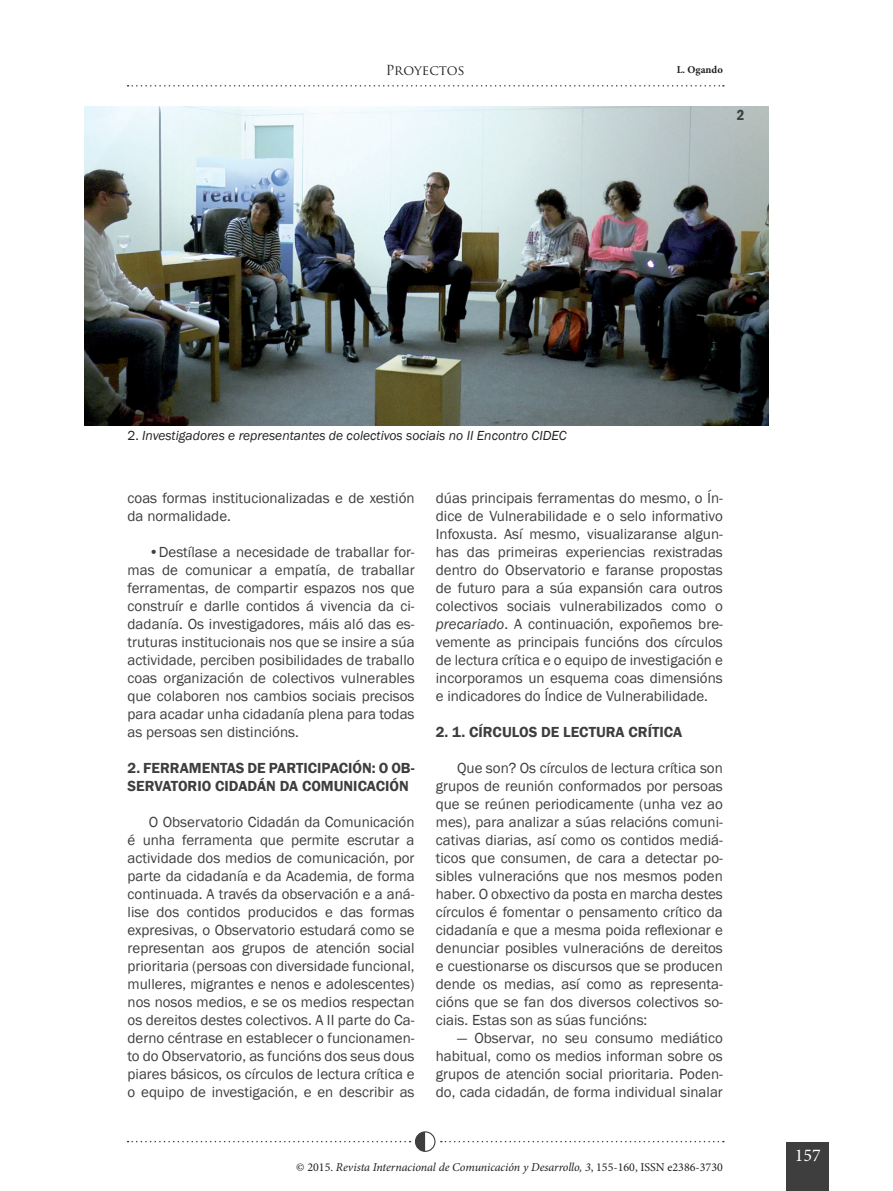
<style>
.page{position:relative;width:893px;height:1191px;background:#fff}
.page>*{position:absolute;margin:0;border:0;box-sizing:border-box;transform-origin:0 0}
.t1{font:18px "Minion Pro";color:#fff}
.t2{font:15px/18px "Franklin Gothic";color:#3e3e3f;text-align:justify}
.t3{font:600 15px/18px "Franklin Gothic";color:#3e3e3f}
.t4{font:600 condensed 15px "Franklin Gothic";color:#3e3e3f}
.t5{font:italic 13.5px "Franklin Gothic";color:#231f20}
.t6{font:13.5px "Trajan Pro";color:#231f20}
.t7{font:italic 12px "Minion Pro";letter-spacing:-.005em;color:#231f20}
.t8{font:700 10.5px "Minion Pro";color:#231f20}
.s1{font-style:normal}
.s2{font-style:italic}
</style>
<div class="page">
<div style="left:787px;top:1142px;width:42px;height:49px;background:#3e3e3f"></div>
<div style="left:415px;top:1131px;width:20px;height:20px;border:1px solid #3e3e3f;border-radius:50%"></div>
<svg style="left:128px;top:1131px;width:297px;height:20px"></svg>
<svg style="left:128px;top:85px;width:596px;height:2px"></svg>
<svg style="left:441px;top:1140px;width:283px;height:2px"></svg>
<img style="left:85px;top:106px;width:683px;height:319px">
<p class="t6" style="left:386px;top:62px;width:81px">Proyectos</p>
<p class="t8" style="left:677px;top:62px;width:48px">L. Ogando</p>
<p class="t4" style="left:737px;top:105px;width:9px">2</p>
<p class="t5" style="left:128px;top:427px;width:441px"><span class="s1">2.</span> Investigadores e representantes de colectivos sociais no II Encontro CIDEC</p>
<p class="t2" style="left:128px;top:489px;width:289px">coas formas institucionalizadas e de xestión da normalidade.</p>
<p class="t2" style="left:128px;top:543px;width:289px;text-indent:21px">•Destílase a necesidade de traballar for&shy;mas de comunicar a empatía, de traballar ferramentas, de compartir espazos nos que construír e darlle contidos á vivencia da ci&shy;dadanía. Os investigadores, máis aló das es&shy;truturas institucionais nos que se insire a súa actividade, perciben posibilidades de traballo coas organización de colectivos vulnerables que colaboren nos cambios sociais precisos para acadar unha cidadanía plena para todas as persoas sen distincións.</p>
<p class="t3" style="left:128px;top:759px;width:288px">2. FERRAMENTAS DE PARTICIPACIÓN: O OB-<br>SERVATORIO CIDADÁN DA COMUNICACIÓN</p>
<p class="t2" style="left:128px;top:813px;width:289px;text-indent:21px">O Observatorio Cidadán da Comunicación é unha ferramenta que permite escrutar a actividade dos medios de comunicación, por parte da cidadanía e da Academia, de forma continuada. A través da observación e a aná&shy;lise dos contidos producidos e das formas expresivas, o Observatorio estudará como se representan aos grupos de atención social prioritaria (persoas con diversidade funcional, mulleres, migrantes e nenos e adolescentes) nos nosos medios, e se os medios respectan os dereitos destes colectivos. A II parte do Ca&shy;derno céntrase en establecer o funcionamen&shy;to do Observatorio, as funcións dos seus dous piares básicos, os círculos de lectura crítica e o equipo de investigación, e en describir as</p>
<p class="t2" style="left:436px;top:489px;width:289px">dúas principais ferramentas do mesmo, o Ín&shy;dice de Vulnerabilidade e o selo informativo Infoxusta. Así mesmo, visualizaranse algun&shy;has das primeiras experiencias rexistradas dentro do Observatorio e faranse propostas de futuro para a súa expansión cara outros colectivos sociais vulnerabilizados como o <span class="s2">precariado</span>. A continuación, expoñemos bre&shy;vemente as principais funcións dos círculos de lectura crítica e o equipo de investigación e incorporamos un esquema coas dimensións e indicadores do Índice de Vulnerabilidade.</p>
<p class="t3" style="left:436px;top:723px;width:248px">2. 1. CÍRCULOS DE LECTURA CRÍTICA</p>
<p class="t2" style="left:436px;top:759px;width:289px;text-indent:21px">Que son? Os círculos de lectura crítica son grupos de reunión conformados por persoas que se reúnen periodicamente (unha vez ao mes), para analizar a súas relacións comuni&shy;cativas diarias, así como os contidos mediá&shy;ticos que consumen, de cara a detectar po&shy;sibles vulneracións que nos mesmos poden haber. O obxectivo da posta en marcha destes círculos é fomentar o pensamento crítico da cidadanía e que a mesma poida reflexionar e denunciar posibles vulneracións de dereitos e cuestionarse os discursos que se producen dende os medias, así como as representa&shy;cións que se fan dos diversos colectivos so&shy;ciais. Estas son as súas funcións:</p>
<p class="t2" style="left:436px;top:1029px;width:289px;text-indent:21px">— Observar, no seu consumo mediático habitual, como os medios informan sobre os grupos de atención social prioritaria. Poden&shy;do, cada cidadán, de forma individual sinalar</p>
<p class="t7" style="left:296px;top:1159px;width:428px"><span class="s1">© 2015.</span> Revista Internacional de Comunicación y Desarrollo, 3<span class="s1">, 155-160, ISSN e2386-3730</span></p>
<p class="t1" style="left:795px;top:1143px;width:27px">157</p>
</div>
